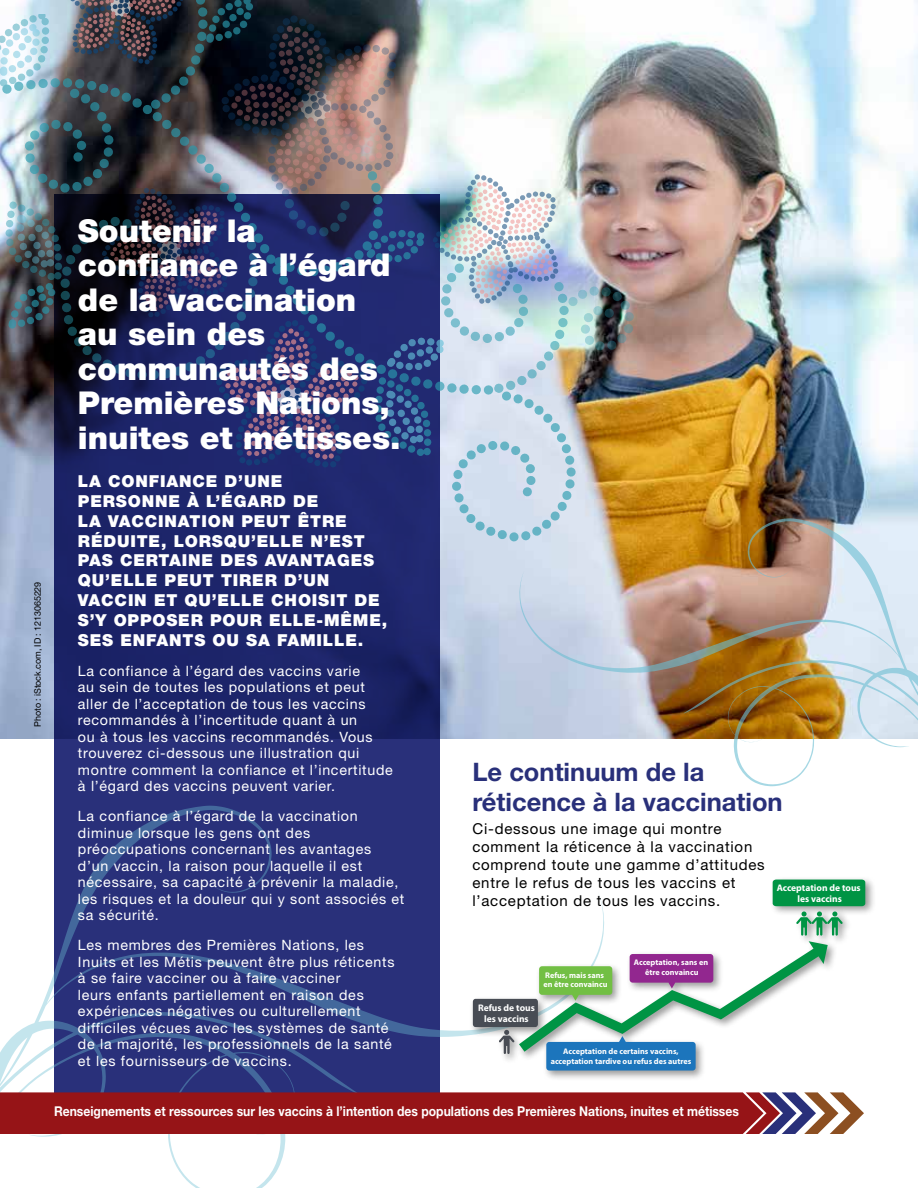
<style>
.page{position:relative;width:918px;height:1188px;background:#fff}
.page>*{position:absolute;margin:0;border:0;box-sizing:border-box;transform-origin:0 0}
.t1{font:900 31.5px/34.5px "Helvetica Neue LT Std";color:#fff}
.t2{font:700 25.5px/30.6px "Helvetica Neue LT Std";color:#29307a}
.t3{font:900 16.5px/19.8px "Helvetica Neue LT Std";letter-spacing:.05em;color:#fff}
.t4{font:15px/18px "Helvetica Neue LT Std";letter-spacing:.05em;color:#000}
.t5{font:14.25px/16.5px "Helvetica Neue LT Std";letter-spacing:.05em;color:#fff}
.t6{font:700 13.5px "Helvetica Neue LT Std";color:#fff;scale:.9 1}
.t7{font:700 9.6px/10.9px "Myriad Pro";color:#fff;text-align:center}
.t8{font:9px "Helvetica Neue LT Std";letter-spacing:-.01em;color:#000}
.t9{font:700 8.1px/9.6px "Myriad Pro";color:#fff;text-align:center}
</style>
<div class="page">
<img style="left:0;top:0;width:918px;height:739px">
<svg style="left:54px;top:541px;width:386px;height:265px;background:#1f266c"></svg>
<img style="left:0;top:0;width:642px;height:541px">
<svg style="left:0;top:806px;width:469px;height:382px;fill:#29307a"></svg>
<img style="left:518px;top:518px;width:400px;height:269px">
<svg style="left:0;top:1092px;width:864px;height:42px;background:#972226"></svg>
<div style="left:469px;top:876px;width:407px;height:205px;background:#000;opacity:.4"></div>
<div style="left:473px;top:999px;width:65px;height:28px;background:#484c54;border-radius:3px"></div>
<svg style="left:499px;top:880px;width:366px;height:191px"></svg>
<p class="t8" style="left:32px;top:727px;width:147px;rotate:-90deg">Photo : iStock.com, ID : 1213065229</p>
<h1 class="t1" style="left:78px;top:213px;width:324px">Soutenir la confiance à l’égard de la vaccination au sein des communautés des<br>Premières Nations, inuites et métisses.</h1>
<p class="t3" style="left:78px;top:471px;width:311px">LA CONFIANCE D’UNE<br>PERSONNE À L’ÉGARD DE<br>LA VACCINATION PEUT ÊTRE<br>RÉDUITE, LORSQU’ELLE N’EST<br>PAS CERTAINE DES AVANTAGES<br>QU’ELLE PEUT TIRER D’UN<br>VACCIN ET QU’ELLE CHOISIT DE<br>S’Y OPPOSER POUR ELLE-MÊME,<br>SES ENFANTS OU SA FAMILLE.</p>
<p class="t5" style="left:78px;top:662px;width:316px">La confiance à l’égard des vaccins varie<br>au sein de toutes les populations et peut aller de l’acceptation de tous les vaccins recommandés à l’incertitude quant à un<br>ou à tous les vaccins recommandés. Vous trouverez ci-dessous une illustration qui montre comment la confiance et l’incertitude à l’égard des vaccins peuvent varier.</p>
<p class="t5" style="left:78px;top:808px;width:328px">La confiance à l’égard de la vaccination diminue lorsque les gens ont des préoccupations concernant les avantages d’un vaccin, la raison pour laquelle il est nécessaire, sa capacité à prévenir la maladie, les risques et la douleur qui y sont associés et sa sécurité.</p>
<p class="t5" style="left:78px;top:937px;width:318px">Les membres des Premières Nations, les Inuits et les Métis peuvent être plus réticents à se faire vacciner ou à faire vacciner<br>leurs enfants partiellement en raison des expériences négatives ou culturellement difficiles vécues avec les systèmes de santé de la majorité, les professionnels de la santé et les fournisseurs de vaccins.</p>
<h2 class="t2" style="left:472px;top:756px;width:312px">Le continuum de la réticence à la vaccination</h2>
<p class="t4" style="left:472px;top:820px;width:294px">Ci-dessous une image qui montre comment la réticence à la vaccination comprend toute une gamme d’attitudes entre le refus de tous les vaccins et l’acceptation de tous les vaccins.</p>
<p class="t7" style="left:777px;top:882px;width:86px">Acceptation de tous les vaccins</p>
<p class="t7" style="left:478px;top:1002px;width:58px">Refus de tous les vaccins</p>
<p class="t9" style="left:543px;top:970px;width:66px;text-align:left">Refus, mais sans en être convaincu</p>
<p class="t9" style="left:634px;top:958px;width:76px">Acceptation, sans en être convaincu</p>
<p class="t9" style="left:551px;top:1047px;width:142px">Acceptation de certains vaccins, acceptation tardive ou refus des autres</p>
<p class="t6" style="left:54px;top:1103px;width:763px">Renseignements et ressources sur les vaccins à l’intention des populations des Premières Nations, inuites et métisses</p>
</div>
